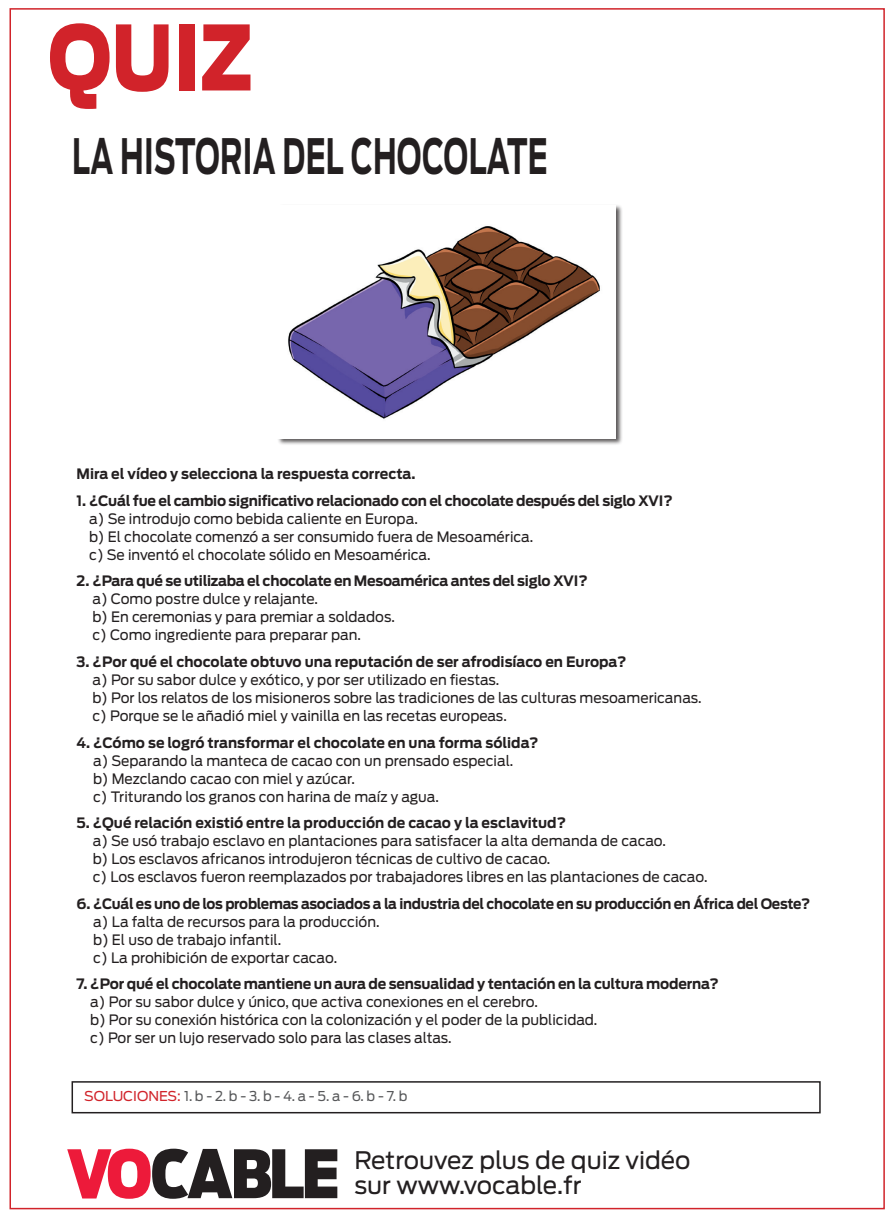
<style>
.page{position:relative;width:893px;height:1221px;background:#fff}
.page>*{position:absolute;margin:0;border:0;box-sizing:border-box;transform-origin:0 0}
.t1{font:900 89.1px "Antenna";color:#d1232a;scale:.83 1}
.t2{font:700 48.45px "Antenna";letter-spacing:.01em;color:#231f20;scale:.6 1}
.t3{font:24px/25.5px "Antenna";color:#231f20}
.t4{font:14.25px/18px "Antenna";color:#231f20}
.t5{font:700 14.25px "Antenna";letter-spacing:-.02em;color:#231f20}
.t6{font:700 14.25px "Antenna";color:#231f20}
.t7{font:13.5px "Antenna";color:#57585a}
.s1{color:#d1232a}
</style>
<div class="page">
<svg style="left:67px;top:1148px;width:270px;height:50px"></svg>
<div style="left:72px;top:1081px;width:749px;height:32px;border:2px solid #231f20"></div>
<div style="left:277px;top:204px;width:346px;height:241px;background:#231f20;opacity:.75"></div>
<img style="left:278px;top:205px;width:338px;height:233px">
<h1 class="t1" style="left:48px;top:5px;width:248px">QUIZ</h1>
<h2 class="t2" style="left:72px;top:127px;width:794px">LA HISTORIA DEL CHOCOLATE</h2>
<p class="t6" style="left:77px;top:465px;width:341px">Mira el vídeo y selecciona la respuesta correcta.</p>
<p class="t5" style="left:77px;top:492px;width:598px">1. ¿Cuál fue el cambio significativo relacionado con el chocolate después del siglo XVI?</p>
<p class="t4" style="left:89px;top:509px;width:446px">a) Se introdujo como bebida caliente en Europa.<br>b) El chocolate comenzó a ser consumido fuera de Mesoamérica. c) Se inventó el chocolate sólido en Mesoamérica.</p>
<p class="t5" style="left:77px;top:572px;width:513px">2. ¿Para qué se utilizaba el chocolate en Mesoamérica antes del siglo XVI?</p>
<p class="t4" style="left:92px;top:590px;width:304px">a) Como postre dulce y relajante.<br>b) En ceremonias y para premiar a soldados. c) Como ingrediente para preparar pan.</p>
<p class="t6" style="left:77px;top:653px;width:551px">3. ¿Por qué el chocolate obtuvo una reputación de ser afrodisíaco en Europa?</p>
<p class="t4" style="left:92px;top:670px;width:611px">a) Por su sabor dulce y exótico, y por ser utilizado en fiestas.<br>b) Por los relatos de los misioneros sobre las tradiciones de las culturas mesoamericanas. c) Porque se le añadió miel y vainilla en las recetas europeas.</p>
<p class="t6" style="left:77px;top:733px;width:464px">4. ¿Cómo se logró transformar el chocolate en una forma sólida?</p>
<p class="t4" style="left:93px;top:751px;width:422px">a) Separando la manteca de cacao con un prensado especial. b) Mezclando cacao con miel y azúcar.<br>c) Triturando los granos con harina de maíz y agua.</p>
<p class="t6" style="left:77px;top:814px;width:491px">5. ¿Qué relación existió entre la producción de cacao y la esclavitud?</p>
<p class="t4" style="left:93px;top:832px;width:616px">a) Se usó trabajo esclavo en plantaciones para satisfacer la alta demanda de cacao.<br>b) Los esclavos africanos introdujeron técnicas de cultivo de cacao.<br>c) Los esclavos fueron reemplazados por trabajadores libres en las plantaciones de cacao.</p>
<p class="t5" style="left:77px;top:894px;width:735px">6. ¿Cuál es uno de los problemas asociados a la industria del chocolate en su producción en África del Oeste?</p>
<p class="t4" style="left:93px;top:912px;width:288px">a) La falta de recursos para la producción. b) El uso de trabajo infantil.<br>c) La prohibición de exportar cacao.</p>
<p class="t5" style="left:77px;top:975px;width:644px">7. ¿Por qué el chocolate mantiene un aura de sensualidad y tentación en la cultura moderna?</p>
<p class="t4" style="left:90px;top:993px;width:508px">a) Por su sabor dulce y único, que activa conexiones en el cerebro.<br>b) Por su conexión histórica con la colonización y el poder de la publicidad. c) Por ser un lujo reservado solo para las clases altas.</p>
<p class="t7" style="left:84px;top:1087px;width:325px"><span class="s1">SOLUCIONES:</span> 1. b - 2. b - 3. b - 4. a - 5. a - 6. b - 7. b</p>
<h3 class="t3" style="left:354px;top:1147px;width:338px">Retrouvez plus de quiz vidéo sur www.vocable.fr</h3>
</div>
